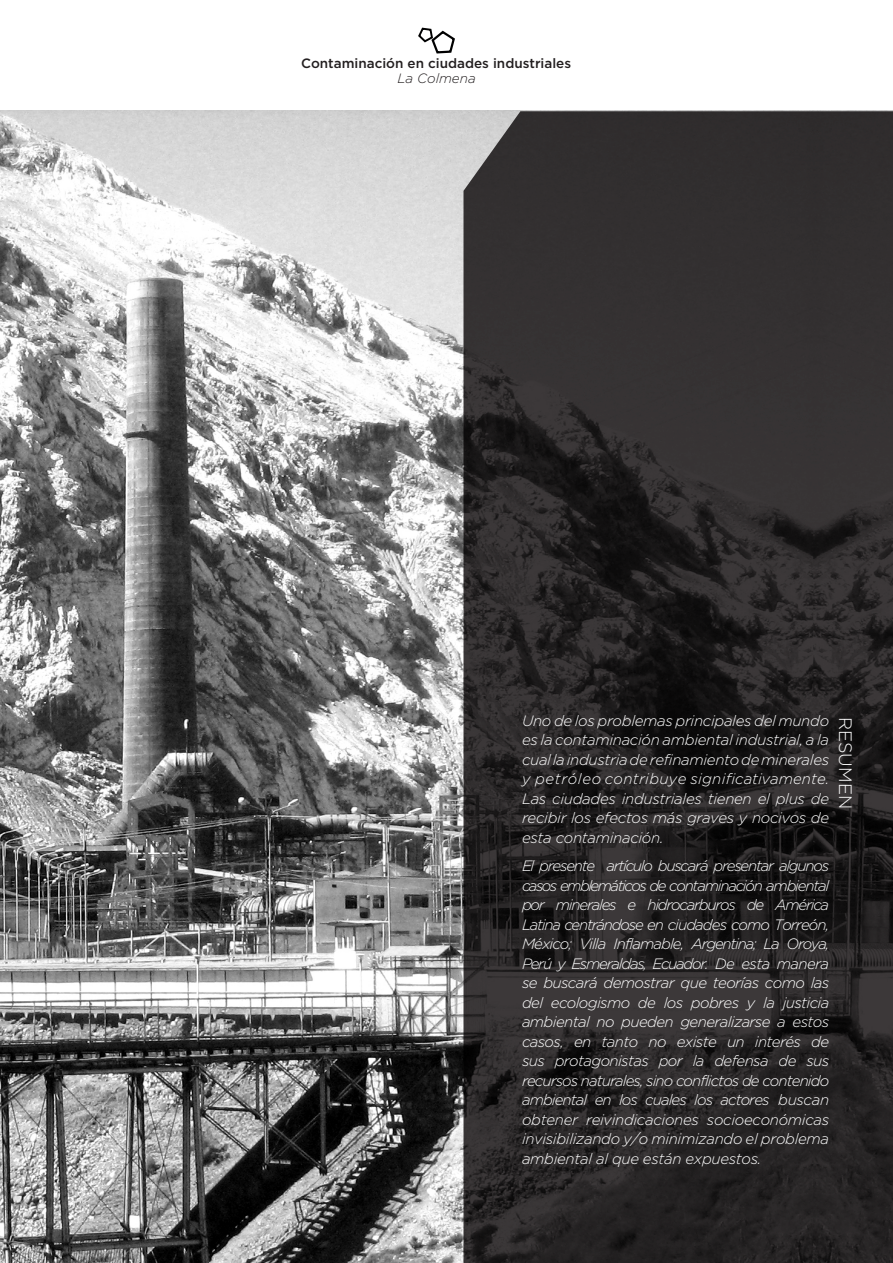
<style>
.page{position:relative;width:893px;height:1263px;background:#fff}
.page>*{position:absolute;margin:0;border:0;box-sizing:border-box;transform-origin:0 0}
.t1{font:300 18px "Gotham";color:#fff}
.t2{font:italic 300 15px/19.5px "Gotham";letter-spacing:-.02em;color:#fff;text-align:justify}
.t3{font:500 13.5px "Gotham";color:#231f20}
.t4{font:italic 300 13.5px "Gotham";color:#231f20}
</style>
<div class="page">
<svg style="left:418px;top:27px;width:37px;height:27px"></svg>
<img style="left:0;top:111px;width:463px;height:1152px">
<svg style="left:463px;top:111px;width:430px;height:1152px;background:#2b2929"></svg>
<p class="t3" style="left:301px;top:55px;width:272px">Contaminación en ciudades industriales</p>
<p class="t4" style="left:397px;top:71px;width:80px">La Colmena</p>
<p class="t2" style="left:522px;top:711px;width:309px">Uno de los problemas principales del mundo es la contaminación ambiental industrial, a la cual la industria de refinamiento de minerales y petróleo contribuye significativamente.<br>Las ciudades industriales tienen el plus de recibir los efectos más graves y nocivos de esta contaminación.</p>
<p class="t2" style="left:522px;top:856px;width:309px">El presente artículo buscará presentar algunos casos emblemáticos de contaminación ambiental por minerales e hidrocarburos de América Latina centrándose en ciudades como Torreón, México; Villa Inflamable, Argentina; La Oroya, Perú y Esmeraldas, Ecuador. De esta manera se buscará demostrar que teorías como las del ecologismo de los pobres y la justicia ambiental no pueden generalizarse a estos casos, en tanto no existe un interés de sus protagonistas por la defensa de sus recursos naturales, sino conflictos de contenido ambiental en los cuales los actores buscan obtener reivindicaciones socioeconómicas invisibilizando y/o minimizando el problema ambiental al que están expuestos.</p>
<p class="t1" style="left:855px;top:717px;width:94px;rotate:90deg">RESUMEN</p>
</div>
